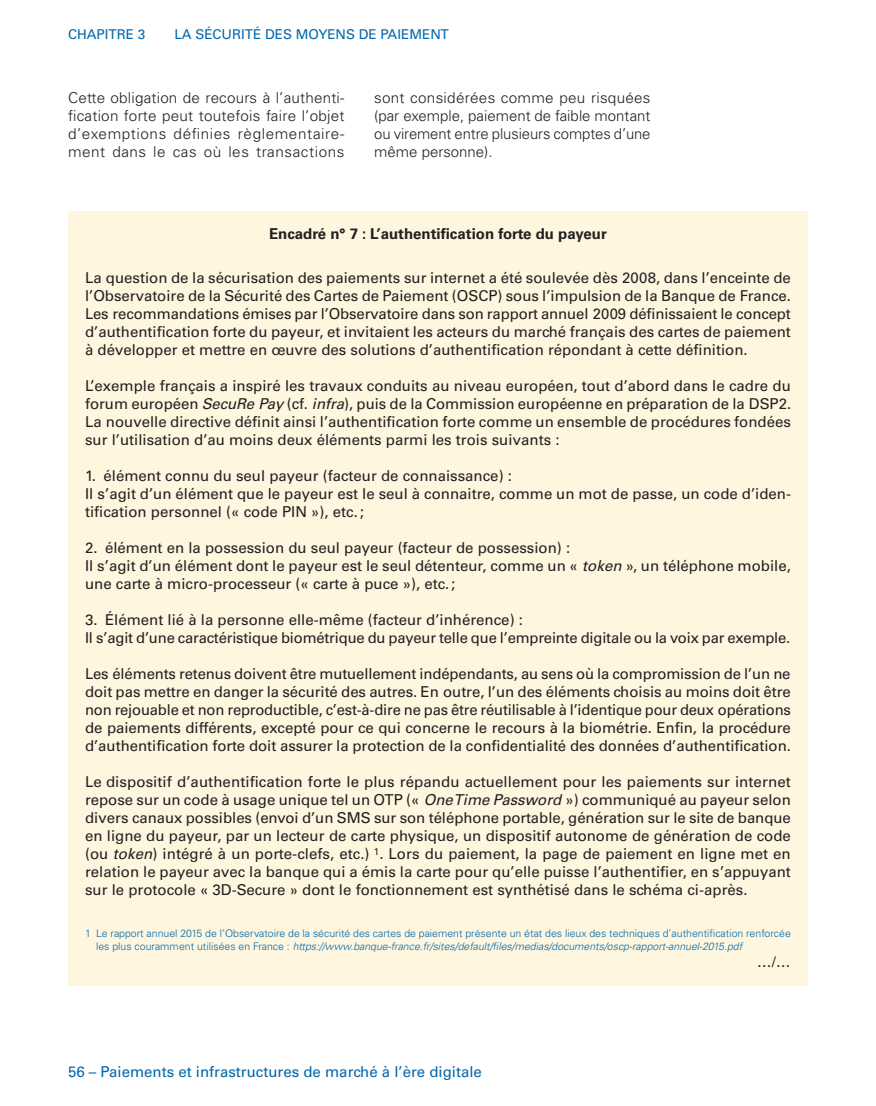
<style>
.page{position:relative;width:876px;height:1106px;background:#fff}
.page>*{position:absolute;margin:0;border:0;box-sizing:border-box;transform-origin:0 0}
.t1{font:15px/18px "Univers LT Std";color:#231f20;text-align:justify}
.t2{font:300 15px/18px "Univers LT Std";letter-spacing:.015em;color:#231f20;text-align:justify}
.t3{font:15px "Univers LT Std";color:#0067aa}
.t4{font:700 15px "Univers LT Std";color:#231f20}
.t5{font:13.5px "Univers LT Std";color:#0067aa}
.t6{font:300 10.5px/12.8px "Univers LT Std";color:#0067aa}
.s1{font-style:italic}
</style>
<div class="page">
<div style="left:68px;top:211px;width:740px;height:774px;background:#fef6df"></div>
<p class="t5" style="left:68px;top:26px;width:79px">Chapitre 3</p>
<p class="t5" style="left:174px;top:26px;width:276px">La sécurité des moyens de paiement</p>
<p class="t2" style="left:68px;top:89px;width:278px">Cette obligation de recours à l’authenti‑ fication forte peut toutefois faire l’objet d’exemptions définies règlementaire‑ ment dans le cas où les transactions</p>
<p class="t2" style="left:374px;top:89px;width:278px">sont considérées comme peu risquées (par exemple, paiement de faible montant ou virement entre plusieurs comptes d’une même personne).</p>
<p class="t4" style="left:269px;top:225px;width:339px">Encadré n° 7 : L’authentification forte du payeur</p>
<p class="t1" style="left:85px;top:269px;width:707px">La question de la sécurisation des paiements sur internet a été soulevée dès 2008, dans l’enceinte de l’Observatoire de la Sécurité des Cartes de Paiement (OSCP) sous l’impulsion de la Banque de France.<br>Les recommandations émises par l’Observatoire dans son rapport annuel 2009 définissaient le concept d’authentification forte du payeur, et invitaient les acteurs du marché français des cartes de paiement à développer et mettre en œuvre des solutions d’authentification répondant à cette définition.</p>
<p class="t1" style="left:85px;top:377px;width:708px">L’exemple français a inspiré les travaux conduits au niveau européen, tout d’abord dans le cadre du forum européen <span class="s1">SecuRe Pay</span> (cf. <span class="s1">infra</span>), puis de la Commission européenne en préparation de la DSP2.<br>La nouvelle directive définit ainsi l’authentification forte comme un ensemble de procédures fondées sur l’utilisation d’au moins deux éléments parmi les trois suivants :</p>
<p class="t1" style="left:85px;top:467px;width:707px;text-align:left">1. élément connu du seul payeur (facteur de connaissance) :<br>I l s’agit d’un élément que le payeur est le seul à connaitre, comme un mot de passe, un code d’iden‑ tification personnel (« code PIN »), etc.;</p>
<p class="t1" style="left:85px;top:539px;width:707px;text-align:left">2. élément en la possession du seul payeur (facteur de possession) :<br>I l s’agit d’un élément dont le payeur est le seul détenteur, comme un « <span class="s1">token</span> », un téléphone mobile, une carte à micro‑processeur (« carte à puce »), etc.;</p>
<p class="t1" style="left:85px;top:611px;width:707px">3. É lément lié à la personne elle‑même (facteur d’inhérence) :<br>I l s’agit d’une caractéristique biométrique du payeur telle que l’empreinte digitale ou la voix par exemple.</p>
<p class="t1" style="left:85px;top:665px;width:707px">Les éléments retenus doivent être mutuellement indépendants, au sens où la compromission de l’un ne doit pas mettre en danger la sécurité des autres. En outre, l’un des éléments choisis au moins doit être non rejouable et non reproductible, c’est‑à‑dire ne pas être réutilisable à l’identique pour deux opérations de paiements différents, excepté pour ce qui concerne le recours à la biométrie. Enfin, la procédure d’authentification forte doit assurer la protection de la confidentialité des données d’authentification.</p>
<p class="t1" style="left:85px;top:773px;width:707px">Le dispositif d’authentification forte le plus répandu actuellement pour les paiements sur internet repose sur un code à usage unique tel un OTP (« <span class="s1">One Time Password</span> ») communiqué au payeur selon divers canaux possibles (envoi d’un SMS</p>
<p class="t1" style="left:85px;top:809px;width:707px;text-indent:289px">sur son téléphone portable, génération sur le site de banque en ligne du payeur, par un lecteur de carte physique, un dispositif autonome de génération de code (ou <span class="s1">token</span>) intégré à un porte‑clefs, etc.) <sup>1</sup>. Lors du paiement, la page de paiement en ligne met en relation le payeur avec la banque qui a émis la carte pour qu’elle puisse l’authentifier, en s’appuyant sur le protocole « 3D‑Secure » dont le fonctionnement est synthétisé dans le schéma ci‑après.</p>
<p class="t6" style="left:96px;top:926px;width:696px;text-indent:-11px">1 Le rapport annuel 2015 de l’Observatoire de la sécurité des cartes de paiement présente un état des lieux des techniques d’authentification renforcée les plus couramment utilisées en France : <span class="s1">https://www.banque-france.fr/sites/default/files/medias/documents/oscp-rapport-annuel-2015.pdf</span></p>
<p class="t3" style="left:68px;top:1063px;width:415px">56 – Paiements et infrastructures de marché à l’ère digitale</p>
<p class="t1" style="left:757px;top:953px;width:36px">…/…</p>
</div>
